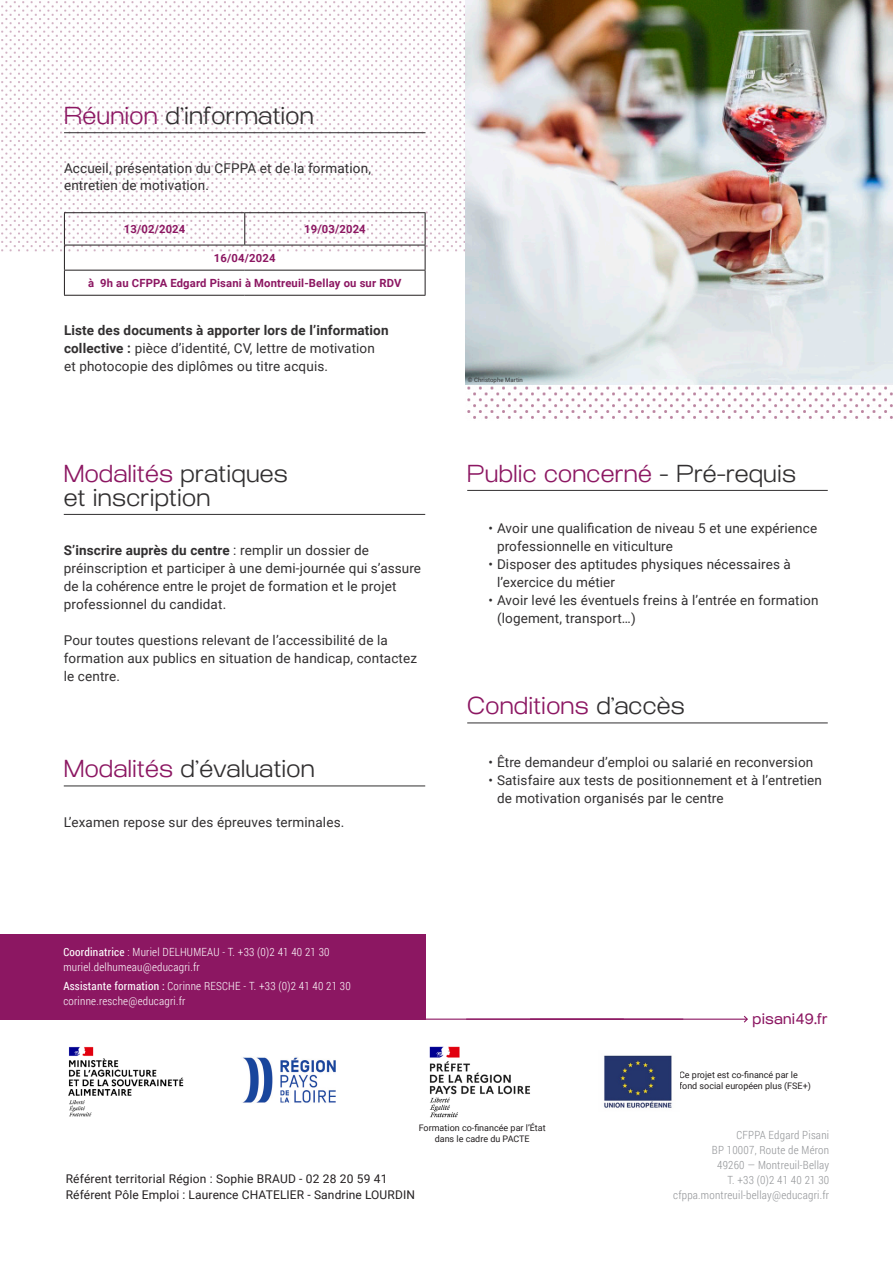
<style>
.page{position:relative;width:893px;height:1263px;background:#fff}
.page>*{position:absolute;margin:0;border:0;box-sizing:border-box;transform-origin:0 0}
.t1{font:300 24px/24px "Osmose";letter-spacing:.01em;color:#312f30}
.t2{font:300 24px "Osmose";letter-spacing:.01em;color:#8c1762}
.t3{font:15px "Osmose";letter-spacing:.01em;color:#8c1762}
.t4{font:13.5px/18px "Roboto";letter-spacing:.01em;color:#312f30}
.t5{font:12px "Roboto";letter-spacing:.01em;color:#231f20}
.t6{font:300 11.25px/15px "Roboto Condensed";letter-spacing:.02em;color:#fff}
.t7{font:300 11.25px "Roboto Condensed";letter-spacing:.02em;color:#939598}
.t8{font:700 11.25px "Roboto";letter-spacing:.015em;color:#8c1762}
.t9{font:9px/10.8px "Roboto";color:#231f20;text-align:center}
.t10{font:6px "Roboto";letter-spacing:.01em;color:#312f30}
.s1{color:#8c1762}
.s2{font-weight:700}
.s3{font-weight:400}
.s4{color:#312f30}
</style>
<div class="page">
<img style="left:465px;top:384px;width:428px;height:35px">
<div style="left:0;top:934px;width:425px;height:86px;background:#8c1762"></div>
<img style="left:1px;top:1px;width:464px;height:251px">
<hr style="left:64px;top:132px;width:361px;height:1px;background:#312f30">
<hr style="left:64px;top:212px;width:181px;height:1px;background:#231f20">
<hr style="left:64px;top:213px;width:1px;height:32px;background:#231f20">
<hr style="left:245px;top:212px;width:180px;height:1px;background:#231f20">
<hr style="left:244px;top:213px;width:1px;height:32px;background:#231f20">
<hr style="left:425px;top:213px;width:1px;height:32px;background:#231f20">
<hr style="left:64px;top:245px;width:181px;height:1px;background:#231f20">
<hr style="left:245px;top:245px;width:180px;height:1px;background:#231f20">
<hr style="left:64px;top:270px;width:181px;height:1px;background:#231f20">
<svg style="left:64px;top:245px;width:1px;height:50px"></svg>
<hr style="left:245px;top:270px;width:180px;height:1px;background:#231f20">
<svg style="left:425px;top:245px;width:1px;height:50px"></svg>
<hr style="left:64px;top:295px;width:181px;height:1px;background:#231f20">
<hr style="left:245px;top:295px;width:180px;height:1px;background:#231f20">
<hr style="left:64px;top:514px;width:361px;height:1px;background:#312f30">
<hr style="left:64px;top:785px;width:361px;height:1px;background:#312f30">
<img style="left:465px;top:0;width:428px;height:384px">
<hr style="left:467px;top:490px;width:361px;height:1px;background:#312f30">
<hr style="left:467px;top:722px;width:361px;height:1px;background:#312f30">
<hr style="left:530px;top:1018px;width:217px;height:2px;background:#8c1762">
<svg style="left:743px;top:1015px;width:5px;height:8px"></svg>
<hr style="left:407px;top:1018px;width:217px;height:2px;background:#8c1762">
<img style="left:68px;top:1046px;width:116px;height:71px">
<img style="left:429px;top:1046px;width:101px;height:72px">
<img style="left:242px;top:1057px;width:94px;height:46px">
<img style="left:604px;top:1055px;width:68px;height:53px">
<p class="t1" style="left:64px;top:106px;width:251px"><span class="s1">Réunion</span> d’information</p>
<p class="t4" style="left:64px;top:160px;width:308px;line-height:16.5px">Accueil, présentation du CFPPA et de la formation, entretien de motivation.</p>
<p class="t8" style="left:124px;top:221px;width:63px">13/02/2024</p>
<p class="t8" style="left:304px;top:221px;width:63px">19/03/2024</p>
<p class="t8" style="left:214px;top:250px;width:63px">16/04/2024</p>
<p class="t8" style="left:88px;top:275px;width:315px">à 9h au CFPPA Edgard Pisani à Montreuil-Bellay ou sur RDV</p>
<p class="t4" style="left:64px;top:320px;width:326px"><span class="s2">Liste des documents à apporter lors de l’information collective :</span> pièce d’identité, CV, lettre de motivation et photocopie des diplômes ou titre acquis.</p>
<p class="t1" style="left:64px;top:464px;width:225px"><span class="s1">Modalités</span> pratiques et inscription</p>
<p class="t4" style="left:64px;top:541px;width:359px"><span class="s2">S’inscrire auprès du centre</span> : remplir un dossier de préinscription et participer à une demi-journée qui s’assure de la cohérence entre le projet de formation et le projet professionnel du candidat.</p>
<p class="t4" style="left:64px;top:631px;width:355px">Pour toutes questions relevant de l’accessibilité de la formation aux publics en situation de handicap, contactez le centre.</p>
<p class="t1" style="left:64px;top:760px;width:252px"><span class="s1">Modalités</span> d’évaluation</p>
<p class="t4" style="left:64px;top:812px;width:282px">L’examen repose sur des épreuves terminales.</p>
<p class="t6" style="left:63px;top:944px;width:268px"><span class="s3">Coordinatrice</span> : Muriel DELHUMEAU - T. +33 (0)2 41 40 21 30 muriel.delhumeau@educagri.fr</p>
<p class="t6" style="left:63px;top:978px;width:289px"><span class="s3">Assistante formation :</span> Corinne RESCHE - T. +33 (0)2 41 40 21 30 corinne.resche@educagri.fr</p>
<p class="t10" style="left:468px;top:375px;width:57px">© Christophe Martin</p>
<p class="t2" style="left:467px;top:459px;width:330px">Public concerné <span class="s4">- Pré-requis</span></p>
<p class="t4" style="left:497px;top:518px;width:322px;text-indent:-9px">• Avoir une qualification de niveau 5 et une expérience professionnelle en viticulture</p>
<p class="t4" style="left:497px;top:554px;width:295px;text-indent:-9px">• Disposer des aptitudes physiques nécessaires à l’exercice du métier</p>
<p class="t4" style="left:497px;top:590px;width:323px;text-indent:-9px">• Avoir levé les éventuels freins à l’entrée en formation (logement, transport…)</p>
<p class="t2" style="left:467px;top:692px;width:219px">Conditions <span class="s4">d’accès</span></p>
<p class="t4" style="left:488px;top:752px;width:326px">• Être demandeur d’emploi ou salarié en reconversion</p>
<p class="t4" style="left:497px;top:770px;width:327px;text-indent:-9px">• Satisfaire aux tests de positionnement et à l’entretien de motivation organisés par le centre</p>
<p class="t3" style="left:753px;top:1010px;width:77px">pisani49.fr</p>
<p class="t9" style="left:679px;top:1069px;width:133px;text-align:left">Ce projet est co-financé par le fond social européen plus (FSE+)</p>
<p class="t9" style="left:419px;top:1122px;width:129px">Formation co-financée par l’État dans le cadre du PACTE</p>
<p class="t5" style="left:66px;top:1170px;width:323px">Référent territorial Région : Sophie BRAUD - 02 28 20 59 41</p>
<p class="t5" style="left:66px;top:1186px;width:351px">Référent Pôle Emploi : Laurence CHATELIER - Sandrine LOURDIN</p>
<p class="t7" style="left:736px;top:1127px;width:94px">CFPPA Edgard Pisani</p>
<p class="t7" style="left:712px;top:1142px;width:119px">BP 10007, Route de Méron</p>
<p class="t7" style="left:717px;top:1157px;width:114px">49260 — Montreuil-Bellay</p>
<p class="t7" style="left:727px;top:1172px;width:103px">T. +33 (0)2 41 40 21 30</p>
<p class="t7" style="left:673px;top:1187px;width:157px">cfppa.montreuil-bellay@educagri.fr</p>
</div>
